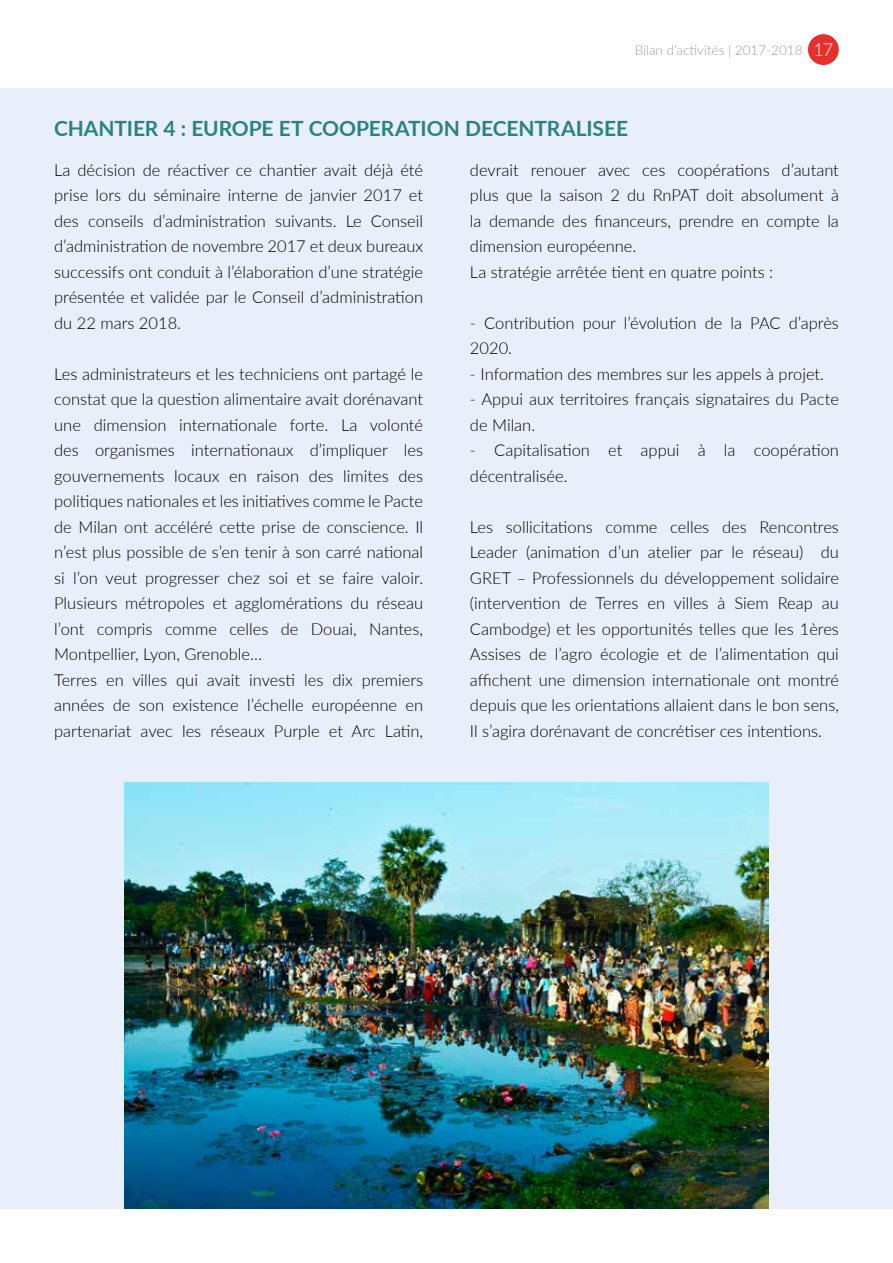
<style>
.page{position:relative;width:893px;height:1263px;background:#fff}
.page>*{position:absolute;margin:0;border:0;box-sizing:border-box;transform-origin:0 0}
.t1{font:700 21px "Lato";letter-spacing:-.005em;color:#2a837f}
.t2{font:300 16.5px/25.5px "Lato";color:#000}
.t3{font:300 13.5px "Lato";color:#9d9d9c}
.s1{font-size:18px;color:#fff}
</style>
<div class="page">
<div style="left:808px;top:34px;width:31px;height:31px;background:#e6302c;border-radius:50%"></div>
<div style="left:0;top:88px;width:893px;height:1121px;background:#e9effa"></div>
<img style="left:124px;top:782px;width:645px;height:427px">
<p class="t3" style="left:635px;top:41px;width:200px">Bilan d’activités | 2017-2018 <span class="s1">17</span></p>
<p class="t1" style="left:54px;top:113px;width:576px">CHANTIER 4 : EUROPE ET COOPERATION DECENTRALISEE</p>
<p class="t2" style="left:54px;top:157px;width:370px;text-align:justify">La décision de réactiver ce chantier avait déjà été prise lors du séminaire interne de janvier 2017 et des conseils d’administration suivants. Le Conseil d’administration de novembre 2017 et deux bureaux successifs ont conduit à l’élaboration d’une stratégie présentée et validée par le Conseil d’administration du 22 mars 2018.</p>
<p class="t2" style="left:54px;top:361px;width:370px">Les administrateurs et les techniciens ont partagé le constat que la question alimentaire avait dorénavant une dimension internationale forte. La volonté des organismes internationaux d’impliquer les gouvernements locaux en raison des limites des politiques nationales et les initiatives comme le Pacte de Milan ont accéléré cette prise de conscience. Il n’est plus possible de s’en tenir à son carré national si l’on veut progresser chez soi et se faire valoir.<br>Plusieurs métropoles et agglomérations du réseau l’ont compris comme celles de Douai, Nantes, Montpellier, Lyon, Grenoble…<br>Terres en villes qui avait investi les dix premiers années de son existence l’échelle européenne en partenariat avec les réseaux Purple et Arc Latin,</p>
<p class="t2" style="left:470px;top:156px;width:370px">devrait renouer avec ces coopérations d’autant plus que la saison 2 du RnPAT doit absolument à la demande des financeurs, prendre en compte la dimension européenne.<br>La stratégie arrêtée tient en quatre points :</p>
<p class="t2" style="left:470px;top:309px;width:370px">- Contribution pour l’évolution de la PAC d’après<br>2020.</p>
<p class="t2" style="left:470px;top:360px;width:356px">- Information des membres sur les appels à projet.</p>
<p class="t2" style="left:470px;top:386px;width:370px">- Appui aux territoires français signataires du Pacte de Milan.</p>
<p class="t2" style="left:470px;top:437px;width:370px">- Capitalisation et appui à la coopération décentralisée.</p>
<p class="t2" style="left:470px;top:513px;width:370px;text-align:justify">Les sollicitations comme celles des Rencontres Leader (animation d’un atelier par le réseau) du GRET – Professionnels du développement solidaire (intervention de Terres en villes à Siem Reap au Cambodge) et les opportunités telles que les 1ères Assises de l’agro écologie et de l’alimentation qui affichent une dimension internationale ont montré depuis que les orientations allaient dans le bon sens, Il s’agira dorénavant de concrétiser ces intentions.</p>
</div>
